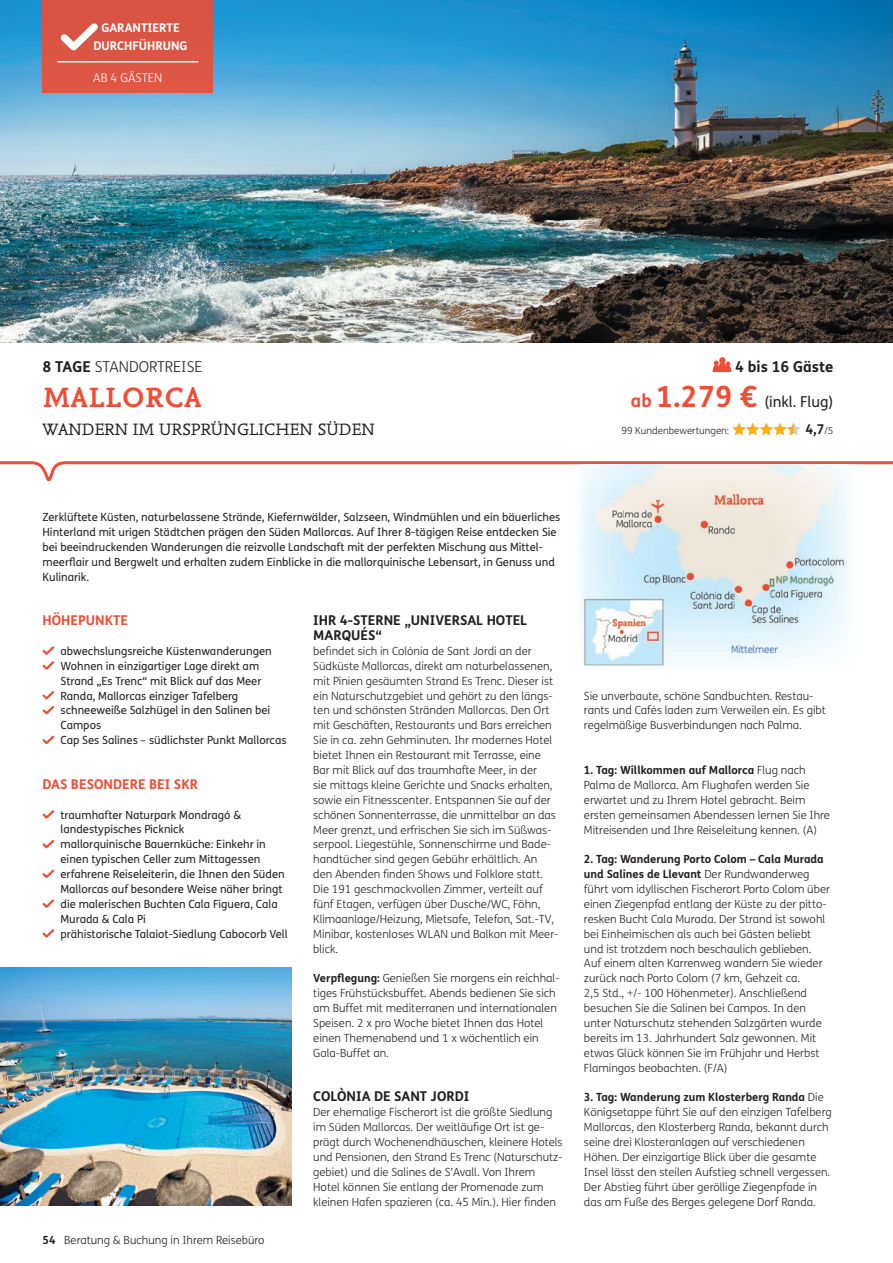
<style>
.page{position:relative;width:893px;height:1263px;background:#fff}
.page>*{position:absolute;margin:0;border:0;box-sizing:border-box;transform-origin:0 0}
.t1{font:700 29.25px "Nexus Mix Pro";letter-spacing:.01em;color:#ef4d35}
.t2{font:17.25px "Nexus Mix Pro";letter-spacing:.01em;color:#231f20}
.t3{font:15px "FS Me";color:#231f20}
.t4{font:300 15px "FS Me";color:#231f20}
.t5{font:700 15px "FS Me";color:#231f20}
.t6{font:700 13.5px/14.9px "FS Me";color:#231f20}
.t7{font:700 13.5px "FS Me";color:#ef4d35}
.t8{font:700 12px/18px "FS Me";color:#fff;text-align:center}
.t9{font:300 12px "FS Me";color:#fff}
.t10{font:300 11.25px/14.9px "FS Me";color:#231f20}
.t11{font:11.25px/14.9px "FS Me";color:#231f20}
.t12{font:300 9.75px "FS Me";color:#231f20}
.s1{font-weight:700}
.s2{font-weight:700;font-size:18px;color:#ef4d35}
.s3{font-weight:700;font-size:29.25px;color:#ef4d35}
.s4{font-weight:300;font-size:9.75px}
</style>
<div class="page">
<svg style="left:0;top:461px;width:893px;height:21px"></svg>
<img style="left:568px;top:464px;width:294px;height:202px">
<img style="left:0;top:0;width:893px;height:342px">
<div style="left:43px;top:0;width:170px;height:92px;background:#db5545"></div>
<hr style="left:57px;top:61px;width:141px;height:2px;background:#fff">
<svg style="left:60px;top:23px;width:38px;height:28px"></svg>
<svg style="left:42px;top:646px;width:13px;height:24px"></svg>
<svg style="left:42px;top:691px;width:13px;height:24px"></svg>
<svg style="left:42px;top:735px;width:13px;height:10px"></svg>
<svg style="left:42px;top:810px;width:13px;height:9px"></svg>
<svg style="left:42px;top:840px;width:12px;height:9px"></svg>
<svg style="left:42px;top:869px;width:13px;height:9px"></svg>
<svg style="left:42px;top:899px;width:13px;height:9px"></svg>
<svg style="left:42px;top:929px;width:13px;height:9px"></svg>
<img style="left:0;top:967px;width:292px;height:238px">
<svg style="left:712px;top:357px;width:20px;height:15px"></svg>
<svg style="left:732px;top:422px;width:69px;height:13px"></svg>
<p class="t8" style="left:94px;top:19px;width:96px">GARANTIERTE<br>DURCHFÜHRUNG</p>
<p class="t9" style="left:93px;top:69px;width:71px">AB 4 GÄSTEN</p>
<h3 class="t4" style="left:43px;top:356px;width:161px"><span class="s1">8 TAGE</span> STANDORTREISE</h3>
<h1 class="t1" style="left:43px;top:375px;width:161px">MALLORCA</h1>
<h2 class="t2" style="left:43px;top:416px;width:334px">WANDERN IM URSPRÜNGLICHEN SÜDEN</h2>
<h3 class="t5" style="left:735px;top:355px;width:100px">4 bis 16 Gäste</h3>
<h3 class="t3" style="left:631px;top:392px;width:204px"><span class="s2">ab</span> <span class="s3">1.279 €</span> (inkl. Flug)</h3>
<p class="t12" style="left:622px;top:424px;width:109px">99 Kundenbewertungen:</p>
<p class="t6" style="left:805px;top:421px;width:30px">4,7<span class="s4">/5</span></p>
<p class="t11" style="left:43px;top:509px;width:519px">Zerklüftete Küsten, naturbelassene Strände, Kiefernwälder, Salzseen, Windmühlen und ein bäuerliches Hinterland mit urigen Städtchen prägen den Süden Mallorcas. Auf Ihrer 8-tägigen Reise entdecken Sie bei beeindruckenden Wanderungen die reizvolle Landschaft mit der perfekten Mischung aus Mittel&shy;meerflair und Bergwelt und erhalten zudem Einblicke in die mallorquinische Lebensart, in Genuss und Kulinarik.</p>
<p class="t7" style="left:43px;top:610px;width:87px">HÖHEPUNKTE</p>
<p class="t11" style="left:61px;top:643px;width:228px">abwechslungsreiche Küstenwanderungen Wohnen in einzigartiger Lage direkt am Strand „Es Trenc“ mit Blick auf das Meer Randa, Mallorcas einziger Tafelberg schneeweiße Salzhügel in den Salinen bei Campos<br>Cap Ses Salines – südlichster Punkt Mallorcas</p>
<p class="t7" style="left:43px;top:774px;width:157px">DAS BESONDERE BEI SKR</p>
<p class="t11" style="left:61px;top:807px;width:229px">traumhafter Naturpark Mondragó &amp; landestypisches Picknick<br>mallorquinische Bauernküche: Einkehr in einen typischen Celler zum Mittagessen erfahrene Reiseleiterin, die Ihnen den Süden Mallorcas auf besondere Weise näher bringt die malerischen Buchten Cala Figuera, Cala Murada &amp; Cala Pi<br>prähistorische Talaiot-Siedlung Cabocorb Vell</p>
<p class="t10" style="left:43px;top:1232px;width:224px"><span class="s1">54</span> Beratung &amp; Buchung in Ihrem Reisebüro</p>
<p class="t6" style="left:313px;top:612px;width:216px">IHR 4-STERNE „UNIVERSAL HOTEL<br>MARQUÉS“</p>
<p class="t10" style="left:313px;top:643px;width:247px">befindet sich in Colònia de Sant Jordi an der Südküste Mallorcas, direkt am naturbelassenen, mit Pinien gesäumten Strand Es Trenc. Dieser ist ein Naturschutzgebiet und gehört zu den längs&shy;ten und schönsten Stränden Mallorcas. Den Ort mit Geschäften, Restaurants und Bars erreichen Sie in ca. zehn Gehminuten. Ihr modernes Hotel bietet Ihnen ein Restaurant mit Terrasse, eine Bar mit Blick auf das traumhafte Meer, in der<br>sie mittags kleine Gerichte und Snacks erhalten, sowie ein Fitnesscenter. Entspannen Sie auf der schönen Sonnenterrasse, die unmittelbar an das Meer grenzt, und erfrischen Sie sich im Süßwas&shy;serpool. Liegestühle, Sonnenschirme und Bade&shy;handtücher sind gegen Gebühr erhältlich. An den Abenden finden Shows und Folklore statt.<br>Die 191 geschmackvollen Zimmer, verteilt auf fünf Etagen, verfügen über Dusche/WC, Föhn, Klimaanlage/Heizung, Mietsafe, Telefon, Sat.-TV, Minibar, kostenloses WLAN und Balkon mit Meer&shy;blick.</p>
<p class="t10" style="left:313px;top:971px;width:248px"><span class="s1">Verpflegung:</span> Genießen Sie morgens ein reichhal&shy;tiges Frühstücksbuffet. Abends bedienen Sie sich am Buffet mit mediterranen und internationalen Speisen. 2 x pro Woche bietet Ihnen das Hotel einen Themenabend und 1 x wöchentlich ein Gala-Buffet an.</p>
<p class="t6" style="left:313px;top:1088px;width:158px">COLÒNIA DE SANT JORDI</p>
<p class="t10" style="left:313px;top:1104px;width:251px">Der ehemalige Fischerort ist die größte Siedlung im Süden Mallorcas. Der weitläufige Ort ist ge&shy;prägt durch Wochenendhäuschen, kleinere Hotels und Pensionen, den Strand Es Trenc (Naturschutz&shy;gebiet) und die Salines de S’Avall. Von Ihrem Hotel können Sie entlang der Promenade zum kleinen Hafen spazieren (ca. 45 Min.). Hier finden</p>
<p class="t10" style="left:584px;top:688px;width:243px">Sie unverbaute, schöne Sandbuchten. Restau&shy;rants und Cafés laden zum Verweilen ein. Es gibt regelmäßige Busverbindungen nach Palma.</p>
<p class="t10" style="left:584px;top:762px;width:248px"><span class="s1">1. Tag: Willkommen auf Mallorca</span> Flug nach Palma de Mallorca. Am Flughafen werden Sie erwartet und zu Ihrem Hotel gebracht. Beim ersten gemeinsamen Abendessen lernen Sie Ihre Mitreisenden und Ihre Reiseleitung kennen. (A)</p>
<p class="t10" style="left:584px;top:852px;width:247px"><span class="s1">2. Tag: Wanderung Porto Colom – Cala Murada und Salines de Llevant</span> Der Rundwanderweg führt vom idyllischen Fischerort Porto Colom über einen Ziegenpfad entlang der Küste zu der pitto&shy;resken Bucht Cala Murada. Der Strand ist sowohl bei Einheimischen als auch bei Gästen beliebt und ist trotzdem noch beschaulich geblieben.<br>Auf einem alten Karrenweg wandern Sie wieder zurück nach Porto Colom (7 km, Gehzeit ca.<br>2,5 Std., +/- 100 Höhenmeter). Anschließend besuchen Sie die Salinen bei Campos. In den unter Naturschutz stehenden Salzgärten wurde bereits im 13. Jahrhundert Salz gewonnen. Mit etwas Glück können Sie im Frühjahr und Herbst Flamingos beobachten. (F/A)</p>
<p class="t10" style="left:584px;top:1090px;width:249px"><span class="s1">3. Tag: Wanderung zum Klosterberg Randa</span> Die Königsetappe führt Sie auf den einzigen Tafelberg Mallorcas, den Klosterberg Randa, bekannt durch seine drei Klosteranlagen auf verschiedenen Höhen. Der einzigartige Blick über die gesamte Insel lässt den steilen Aufstieg schnell vergessen.<br>Der Abstieg führt über geröllige Ziegenpfade in das am Fuße des Berges gelegene Dorf Randa.</p>
</div>
